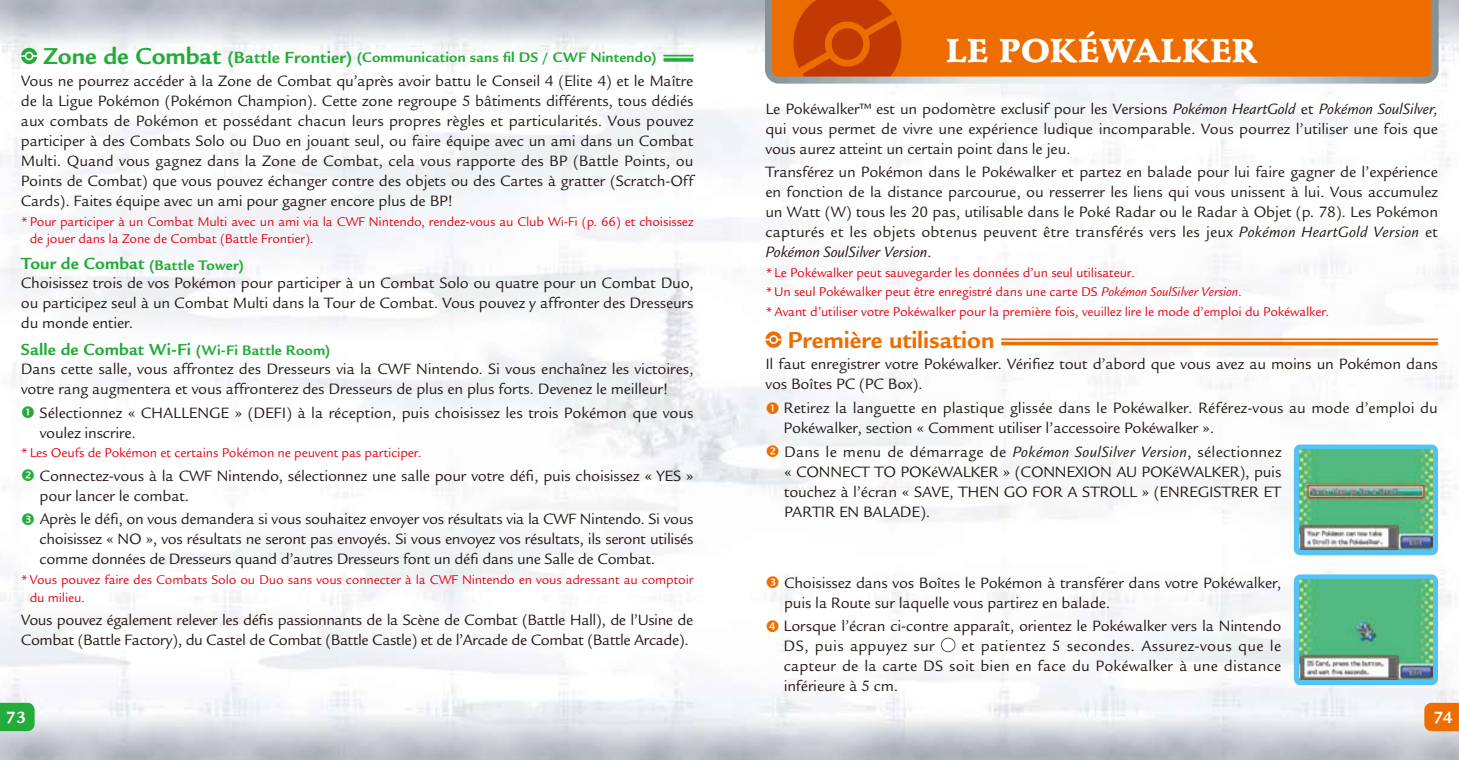
<style>
.page{position:relative;width:1459px;height:760px;background:#fff}
.page>*{position:absolute;margin:0;border:0;box-sizing:border-box;transform-origin:0 0}
.t1{font:900 32.5px "Stempel Schneidler Std";letter-spacing:.015em;color:#fff}
.t2{font:700 25px "Legacy Sans Std";letter-spacing:-.005em;color:#ed6d00}
.t3{font:700 17.75px "Legacy Sans Std";color:#fff}
.t4{font:700 17.5px "Legacy Sans Std";letter-spacing:.01em;color:#23ac39}
.t5{font:16.25px/20px "Legacy Sans Std";letter-spacing:-.01em;color:#231916}
.t6{font:700 15px "Legacy Sans Std";letter-spacing:.01em;color:#23ac39}
.t7{font:13.75px/17.5px "Legacy Sans Std";letter-spacing:-.01em;color:#e60013}
.s1{font-size:25px}
.s2{font-size:17.5px}
.s3{font-size:15px}
.s4{font-style:italic}
</style>
<div class="page">
<img style="left:0;top:0;width:1458px;height:759px">
<svg style="left:1293px;top:444px;width:144px;height:111px;background:#64c2e5"></svg>
<img style="left:1299px;top:449px;width:133px;height:100px">
<svg style="left:1293px;top:574px;width:144px;height:110px;background:#64c2e4"></svg>
<img style="left:1299px;top:579px;width:133px;height:100px">
<svg style="left:0;top:702px;width:35px;height:28px"></svg>
<svg style="left:1424px;top:702px;width:34px;height:28px"></svg>
<svg style="left:21px;top:48px;width:16px;height:16px"></svg>
<svg style="left:663px;top:58px;width:30px;height:4px"></svg>
<hr style="left:663px;top:55px;width:30px;height:1px;background:#23ac39">
<svg style="left:765px;top:331px;width:16px;height:16px"></svg>
<svg style="left:1001px;top:341px;width:436px;height:4px;background:#ef8730"></svg>
<hr style="left:1001px;top:338px;width:436px;height:2px;background:#ed6d00">
<svg style="left:940px;top:637px;width:15px;height:14px"></svg>
<svg style="left:765px;top:0;width:673px;height:84px;background:#e37116"></svg>
<svg style="left:22px;top:406px;width:12px;height:12px"></svg>
<svg style="left:22px;top:469px;width:12px;height:12px"></svg>
<svg style="left:22px;top:513px;width:12px;height:11px"></svg>
<svg style="left:766px;top:401px;width:12px;height:12px"></svg>
<svg style="left:766px;top:445px;width:12px;height:12px"></svg>
<svg style="left:766px;top:576px;width:12px;height:12px"></svg>
<svg style="left:766px;top:619px;width:12px;height:12px"></svg>
<p class="t6" style="left:43px;top:49px;width:614px"><span class="s1">Zone de Combat</span> <span class="s2">(Battle Frontier)</span> (Communication sans fil DS / CWF Nintendo)</p>
<p class="t5" style="left:21px;top:71px;width:674px;text-align:justify">Vous ne pourrez accéder à la Zone de Combat qu’après avoir battu le Conseil 4 (Elite 4) et le Maître de la Ligue Pokémon (Pokémon Champion). Cette zone regroupe 5 bâtiments différents, tous dédiés aux combats de Pokémon et possédant chacun leurs propres règles et particularités. Vous pouvez participer à des Combats Solo ou Duo en jouant seul, ou faire équipe avec un ami dans un Combat Multi. Quand vous gagnez dans la Zone de Combat, cela vous rapporte des BP (Battle Points, ou Points de Combat) que vous pouvez échanger contre des objets ou des Cartes à gratter (Scratch-Off Cards). Faites équipe avec un ami pour gagner encore plus de BP!</p>
<p class="t7" style="left:30px;top:212px;width:665px;text-indent:-9px">* Pour participer à un Combat Multi avec un ami via la CWF Nintendo, rendez-vous au Club Wi-Fi (p. 66) et choisissez de jouer dans la Zone de Combat (Battle Frontier).</p>
<p class="t6" style="left:21px;top:256px;width:224px"><span class="s2">Tour de Combat</span> (Battle Tower)</p>
<p class="t5" style="left:21px;top:273px;width:674px;text-align:justify">Choisissez trois de vos Pokémon pour participer à un Combat Solo ou quatre pour un Combat Duo, ou participez seul à un Combat Multi dans la Tour de Combat. Vous pouvez y affronter des Dresseurs du monde entier.</p>
<p class="t4" style="left:21px;top:339px;width:311px">Salle de Combat Wi-Fi <span class="s3">(Wi-Fi Battle Room)</span></p>
<p class="t5" style="left:21px;top:359px;width:674px">Dans cette salle, vous affrontez des Dresseurs via la CWF Nintendo. Si vous enchaînez les victoires, votre rang augmentera et vous affronterez des Dresseurs de plus en plus forts. Devenez le meilleur!</p>
<p class="t5" style="left:40px;top:402px;width:655px">Sélectionnez « CHALLENGE » (DEFI) à la réception, puis choisissez les trois Pokémon que vous voulez inscrire.</p>
<p class="t7" style="left:21px;top:444px;width:402px">* Les Oeufs de Pokémon et certains Pokémon ne peuvent pas participer.</p>
<p class="t5" style="left:40px;top:465px;width:655px">Connectez-vous à la CWF Nintendo, sélectionnez une salle pour votre défi, puis choisissez « YES » pour lancer le combat.</p>
<p class="t5" style="left:40px;top:509px;width:655px;text-align:justify">Après le défi, on vous demandera si vous souhaitez envoyer vos résultats via la CWF Nintendo. Si vous choisissez « NO », vos résultats ne seront pas envoyés. Si vous envoyez vos résultats, ils seront utilisés comme données de Dresseurs quand d’autres Dresseurs font un défi dans une Salle de Combat.</p>
<p class="t7" style="left:30px;top:570px;width:665px;text-indent:-9px">* Vous pouvez faire des Combats Solo ou Duo sans vous connecter à la CWF Nintendo en vous adressant au comptoir du milieu.</p>
<p class="t5" style="left:21px;top:609px;width:674px">Vous pouvez également relever les défis passionnants de la Scène de Combat (Battle Hall), de l’Usine de<br>Combat (Battle Factory), du Castel de Combat (Battle Castle) et de l’Arcade de Combat (Battle Arcade).</p>
<h1 class="t1" style="left:946px;top:30px;width:312px">LE POKéWALKER</h1>
<p class="t5" style="left:765px;top:98px;width:674px;text-align:justify">Le Pokéwalker™ est un podomètre exclusif pour les Versions <span class="s4">Pokémon HeartGold</span> et <span class="s4">Pokémon SoulSilver, </span>qui vous permet de vivre une expérience ludique incomparable. Vous pourrez l’utiliser une fois que vous aurez atteint un certain point dans le jeu.</p>
<p class="t5" style="left:765px;top:162px;width:674px;text-align:justify">Transférez un Pokémon dans le Pokéwalker et partez en balade pour lui faire gagner de l’expérience en fonction de la distance parcourue, ou resserrer les liens qui vous unissent à lui. Vous accumulez un Watt (W) tous les 20 pas, utilisable dans le Poké Radar ou le Radar à Objet (p. 78). Les Pokémon capturés et les objets obtenus peuvent être transférés vers les jeux <span class="s4">Pokémon HeartGold Version</span> et <span class="s4">Pokémon SoulSilver Version</span>.</p>
<p class="t7" style="left:765px;top:263px;width:565px;line-height:19.2px">* Le Pokéwalker peut sauvegarder les données d’un seul utilisateur.<br>* Un seul Pokéwalker peut être enregistré dans une carte DS <span class="s4">Pokémon SoulSilver Version</span>.<br>* Avant d’utiliser votre Pokéwalker pour la première fois, veuillez lire le mode d’emploi du Pokéwalker.</p>
<h2 class="t2" style="left:787px;top:325px;width:208px">Première utilisation</h2>
<p class="t5" style="left:765px;top:354px;width:674px">Il faut enregistrer votre Pokéwalker. Vérifiez tout d’abord que vous avez au moins un Pokémon dans vos Boîtes PC (PC Box).</p>
<p class="t5" style="left:783px;top:398px;width:655px">Retirez la languette en plastique glissée dans le Pokéwalker. Référez-vous au mode d’emploi du<br>Pokéwalker, section « Comment utiliser l’accessoire Pokéwalker ».</p>
<p class="t5" style="left:784px;top:441px;width:499px;text-align:justify">Dans le menu de démarrage de <span class="s4">Pokémon SoulSilver Version</span>, sélectionnez « CONNECT TO POKéWALKER » (CONNEXION AU POKéWALKER), puis touchez à l’écran « SAVE, THEN GO FOR A STROLL » (ENREGISTRER ET PARTIR EN BALADE).</p>
<p class="t5" style="left:784px;top:572px;width:499px">Choisissez dans vos Boîtes le Pokémon à transférer dans votre Pokéwalker, puis la Route sur laquelle vous partirez en balade.</p>
<p class="t5" style="left:783px;top:616px;width:499px">Lorsque l’écran ci-contre apparaît, orientez le Pokéwalker vers la Nintendo<br>DS, puis appuyez sur</p>
<p class="t5" style="left:783px;top:636px;width:499px;text-align:justify;text-indent:178px">et patientez 5 secondes. Assurez-vous que le capteur de la carte DS soit bien en face du Pokéwalker à une distance inférieure à 5 cm.</p>
<p class="t3" style="left:6px;top:706px;width:21px">73</p>
<p class="t3" style="left:1433px;top:706px;width:20px">74</p>
</div>
